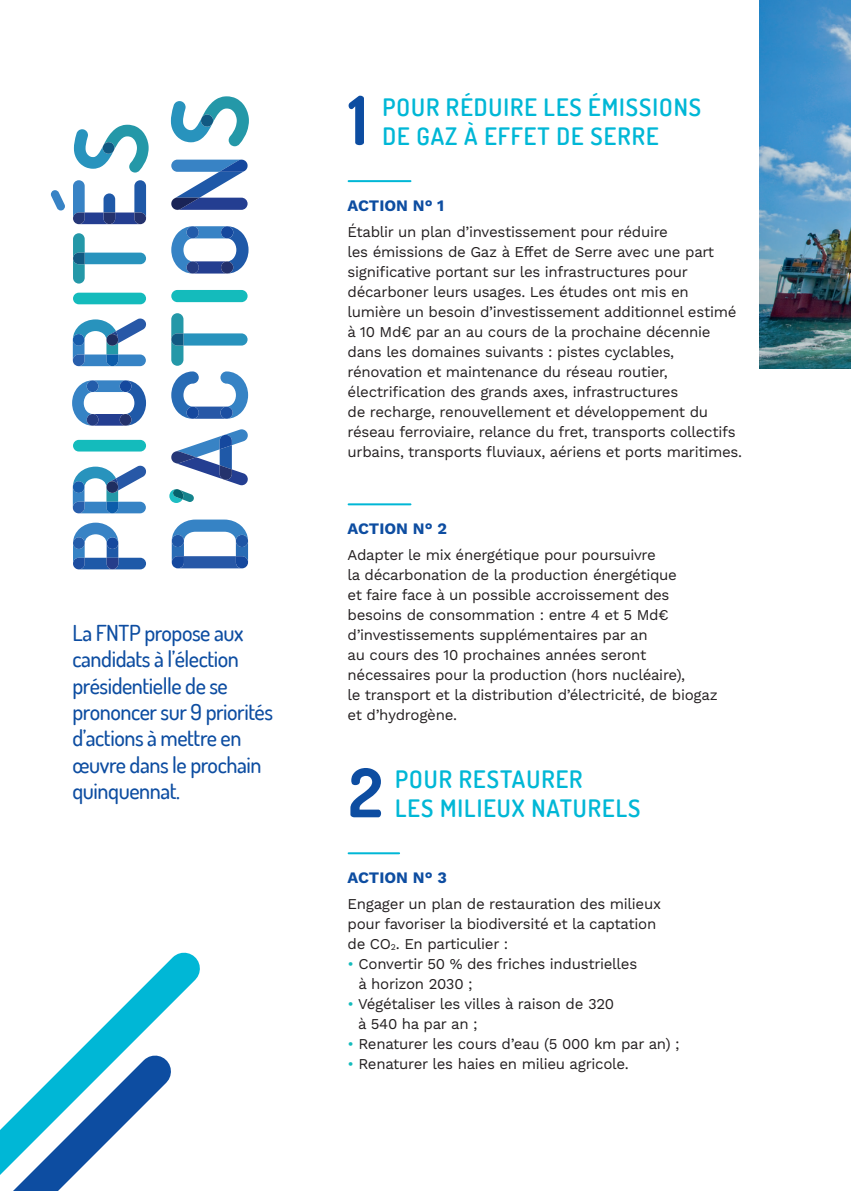
<style>
.page{position:relative;width:851px;height:1191px;background:#fff}
.page>*{position:absolute;margin:0;border:0;box-sizing:border-box;transform-origin:0 0}
.t1{font:700 67.4px "Dosis";color:#0d4da1}
.t2{font:600 24px/28.8px "Dosis";letter-spacing:.04em;color:#00b7d6}
.t3{font:500 22px/26.4px "Dosis";letter-spacing:-.02em;color:#0d4da1}
.t4{font:700 16px "Work Sans";color:#0d4da1}
.t5{font:15px/20px "Work Sans";letter-spacing:-.02em;color:#231f20}
.s1{font-size:8.8px}
.s2{color:#14bbbc}
</style>
<div class="page">
<hr style="left:348px;top:180px;width:62px;height:2px;background:#00b7d6">
<hr style="left:348px;top:852px;width:51px;height:2px;background:#00b7d6">
<hr style="left:348px;top:503px;width:62px;height:2px;background:#00b7d6">
<img style="left:759px;top:0;width:91px;height:369px">
<div style="left:171px;top:290px;width:76px;height:12px;background:#14bbbc;border-radius:6px"></div>
<svg style="left:171px;top:96px;width:78px;height:50px"></svg>
<svg style="left:171px;top:313px;width:77px;height:106px"></svg>
<svg style="left:171px;top:160px;width:76px;height:50px"></svg>
<svg style="left:171px;top:226px;width:77px;height:47px"></svg>
<svg style="left:172px;top:519px;width:76px;height:49px"></svg>
<div style="left:172px;top:535px;width:12px;height:12px;background:#1e56a6;border-radius:6px"></div>
<div style="left:236px;top:535px;width:12px;height:12px;background:#1e56a6;border-radius:6px"></div>
<svg style="left:169px;top:429px;width:79px;height:74px"></svg>
<div style="left:73px;top:293px;width:73px;height:11px;background:#14bbbc;border-radius:6px"></div>
<div style="left:73px;top:440px;width:73px;height:11px;background:#14bbbc;border-radius:6px"></div>
<svg style="left:74px;top:125px;width:75px;height:47px"></svg>
<svg style="left:73px;top:233px;width:73px;height:50px"></svg>
<svg style="left:72px;top:380px;width:74px;height:46px"></svg>
<svg style="left:73px;top:318px;width:73px;height:48px"></svg>
<svg style="left:73px;top:466px;width:73px;height:47px"></svg>
<svg style="left:73px;top:522px;width:73px;height:47px"></svg>
<div style="left:73px;top:537px;width:12px;height:12px;background:#235caa;border-radius:50%"></div>
<svg style="left:73px;top:180px;width:73px;height:44px"></svg>
<svg style="left:51px;top:190px;width:14px;height:20px"></svg>
<svg style="left:0;top:952px;width:200px;height:239px"></svg>
<p class="t3" style="left:72px;top:619px;width:202px">La FNTP propose aux candidats à l’élection présidentielle de se prononcer sur 9 priorités d’actions à mettre en œuvre dans le prochain quinquennat.</p>
<p class="t1" style="left:348px;top:77px;width:21px">1</p>
<p class="t2" style="left:382px;top:93px;width:320px">POUR RÉDUIRE LES ÉMISSIONS<br>DE GAZ À EFFET DE SERRE</p>
<p class="t4" style="left:347px;top:196px;width:98px">ACTION N° 1</p>
<p class="t5" style="left:347px;top:222px;width:396px">Établir un plan d’investissement pour réduire<br>les émissions de Gaz à Effet de Serre avec une part significative portant sur les infrastructures pour décarboner leurs usages. Les études ont mis en lumière un besoin d’investissement additionnel estimé à 10 Md€ par an au cours de la prochaine décennie dans les domaines suivants : pistes cyclables, rénovation et maintenance du réseau routier, électrification des grands axes, infrastructures<br>de recharge, renouvellement et développement du réseau ferroviaire, relance du fret, transports collectifs urbains, transports fluviaux, aériens et ports maritimes.</p>
<p class="t4" style="left:347px;top:520px;width:101px">ACTION N° 2</p>
<p class="t5" style="left:347px;top:545px;width:371px">Adapter le mix énergétique pour poursuivre<br>la décarbonation de la production énergétique<br>et faire face à un possible accroissement des besoins de consommation : entre 4 et 5 Md€ d’investissements supplémentaires par an<br>au cours des 10 prochaines années seront nécessaires pour la production (hors nucléaire),<br>le transport et la distribution d’électricité, de biogaz et d’hydrogène.</p>
<p class="t1" style="left:348px;top:749px;width:36px">2</p>
<p class="t2" style="left:395px;top:764px;width:247px">POUR RESTAURER<br>LES MILIEUX NATURELS</p>
<p class="t4" style="left:347px;top:868px;width:101px">ACTION N° 3</p>
<p class="t5" style="left:347px;top:894px;width:315px">Engager un plan de restauration des milieux pour favoriser la biodiversité et la captation de CO<span class="s1">2</span>. En particulier :</p>
<p class="t5" style="left:358px;top:954px;width:280px;text-indent:-11px"><span class="s2">•</span> Convertir 50 % des friches industrielles à horizon 2030 ;</p>
<p class="t5" style="left:358px;top:994px;width:258px;text-indent:-10px"><span class="s2">•</span> Végétaliser les villes à raison de 320 à 540 ha par an ;</p>
<p class="t5" style="left:347px;top:1034px;width:333px"><span class="s2">•</span> Renaturer les cours d’eau (5 000 km par an) ;</p>
<p class="t5" style="left:347px;top:1054px;width:283px"><span class="s2">•</span> Renaturer les haies en milieu agricole.</p>
</div>
